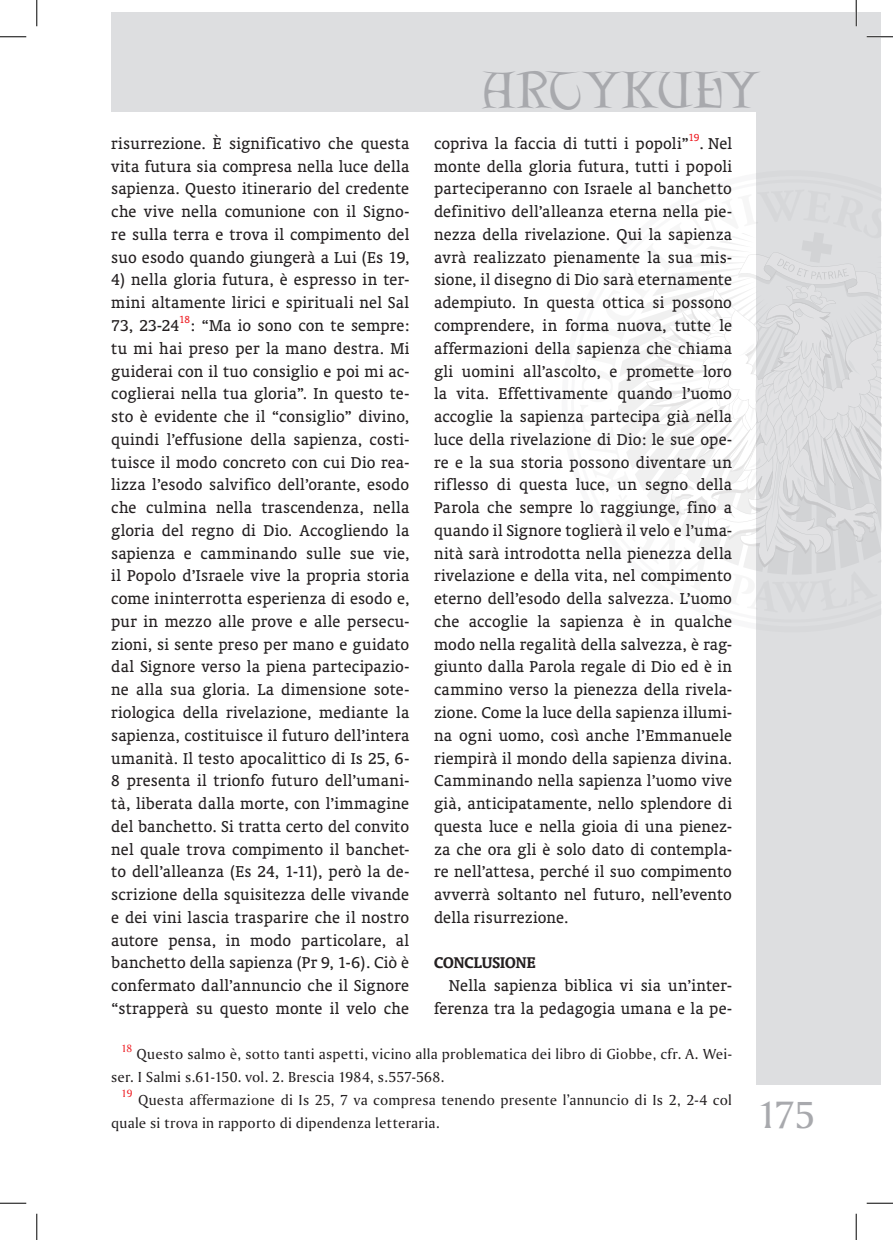
<style>
.page{position:relative;width:893px;height:1240px;background:#fff}
.page>*{position:absolute;margin:0;border:0;box-sizing:border-box;transform-origin:0 0}
.t1{font:46.55px "Lettergical PL";letter-spacing:-.005em;color:#a8a9ad}
.t2{font:36.75px "Amerigo PL";color:#a8a9ad}
.art-TEKST{font:15.75px/22.8px "Oranda PL";letter-spacing:.01em;color:#231f20;text-align:justify}
.art-podtytuł{font:700 15.75px "Oranda PL";letter-spacing:.01em;color:#231f20}
.art-przypis{font:14px/22.8px "Amerigo PL";letter-spacing:.015em;color:#231f20}
.art-TEKST-2{font:10.15px "Oranda PL";color:#ee1d23}
.art-przypis-2{font:10.15px "Amerigo PL";color:#ee1d23}
</style>
<div class="page">
<div style="left:756px;top:12px;width:124px;height:1071px;background:#dddee0"></div>
<div style="left:111px;top:12px;width:769px;height:99px;background:#dddee0"></div>
<svg style="left:618px;top:233px;width:262px;height:341px"></svg>
<hr style="left:866px;top:36px;width:26px;height:2px;background:#fff">
<hr style="left:854px;top:0;width:2px;height:26px;background:#fff">
<svg style="left:0;top:36px;width:26px;height:1px"></svg>
<svg style="left:866px;top:36px;width:26px;height:1px"></svg>
<svg style="left:0;top:1202px;width:26px;height:1px"></svg>
<svg style="left:866px;top:1202px;width:26px;height:1px"></svg>
<svg style="left:36px;top:0;width:1px;height:26px"></svg>
<svg style="left:36px;top:1213px;width:1px;height:26px"></svg>
<svg style="left:855px;top:0;width:1px;height:26px"></svg>
<svg style="left:855px;top:1213px;width:1px;height:26px"></svg>
<p class="art-TEKST" style="left:111px;top:132px;width:299px">risurrezione. È significativo che questa vita futura sia compresa nella luce della sapienza. Questo itinerario del credente che vive nella comunione con il Signo&shy;re sulla terra e trova il compimento del suo esodo quando giungerà a Lui (Es 19,</p>
<p class="art-TEKST" style="left:111px;top:268px;width:299px">4) nella gloria futura, è espresso in ter&shy;mini altamente lirici e spirituali nel Sal 73, 23-24</p>
<p class="art-TEKST-2" style="left:179px;top:313px;width:13px">18</p>
<p class="art-TEKST" style="left:111px;top:314px;width:299px;text-indent:80px">: “Ma io sono con te sempre: tu mi hai preso per la mano destra. Mi guiderai con il tuo consiglio e poi mi ac&shy;coglierai nella tua gloria”. In questo te&shy;sto è evidente che il “consiglio” divino, quindi l’effusione della sapienza, costi&shy;tuisce il modo concreto con cui Dio rea&shy;lizza l’esodo salvifico dell’orante, esodo che culmina nella trascendenza, nella gloria del regno di Dio. Accogliendo la sapienza e camminando sulle sue vie, il Popolo d’Israele vive la propria storia come ininterrotta esperienza di esodo e, pur in mezzo alle prove e alle persecu&shy;zioni, si sente preso per mano e guidato dal Signore verso la piena partecipazio&shy;ne alla sua gloria. La dimensione sote&shy;riologica della rivelazione, mediante la sapienza, costituisce il futuro dell’intera umanità. Il testo apocalittico di Is 25, 6- 8 presenta il trionfo futuro dell’umani&shy;tà, liberata dalla morte, con l’immagine del banchetto. Si tratta certo del convito nel quale trova compimento il banchet&shy;to dell’alleanza (Es 24, 1-11), però la de&shy;scrizione della squisitezza delle vivande e dei vini lascia trasparire che il nostro autore pensa, in modo particolare, al banchetto della sapienza (Pr 9, 1-6). Ciò è confermato dall’annuncio che il Signore “strapperà su questo monte il velo che</p>
<h1 class="t1" style="left:482px;top:61px;width:279px">ARTYKUŁY</h1>
<p class="art-TEKST" style="left:434px;top:132px;width:256px">copriva la faccia di tutti i popoli”</p>
<p class="art-TEKST-2" style="left:688px;top:131px;width:13px">19</p>
<p class="art-TEKST" style="left:434px;top:132px;width:299px;text-indent:265px">. Nel monte della gloria futura, tutti i popoli parteciperanno con Israele al banchetto definitivo dell’alleanza eterna nella pie&shy;nezza della rivelazione. Qui la sapienza avrà realizzato pienamente la sua mis&shy;sione, il disegno di Dio sarà eternamente adempiuto. In questa ottica si possono comprendere, in forma nuova, tutte le affermazioni della sapienza che chiama gli uomini all’ascolto, e promette loro la vita. Effettivamente quando l’uomo accoglie la sapienza partecipa già nella luce della rivelazione di Dio: le sue ope&shy;re e la sua storia possono diventare un riflesso di questa luce, un segno della Parola che sempre lo raggiunge, fino a quando il Signore toglierà il velo e l’uma&shy;nità sarà introdotta nella pienezza della rivelazione e della vita, nel compimento eterno dell’esodo della salvezza. L’uomo che accoglie la sapienza è in qualche modo nella regalità della salvezza, è rag&shy;giunto dalla Parola regale di Dio ed è in cammino verso la pienezza della rivela&shy;zione. Come la luce della sapienza illumi&shy;na ogni uomo, così anche l’Emmanuele riempirà il mondo della sapienza divina.<br>Camminando nella sapienza l’uomo vive già, anticipatamente, nello splendore di questa luce e nella gioia di una pienez&shy;za che ora gli è solo dato di contempla&shy;re nell’attesa, perché il suo compimento avverrà soltanto nel futuro, nell’evento della risurrezione.</p>
<p class="art-podtytuł" style="left:434px;top:952px;width:103px">CONCLUSIONE</p>
<p class="art-TEKST" style="left:434px;top:973px;width:299px;text-align:right">Nella sapienza biblica vi sia un’inter&shy;ferenza tra la pedagogia umana e la pe-</p>
<p class="art-przypis-2" style="left:121px;top:1041px;width:13px">18</p>
<p class="art-przypis" style="left:111px;top:1042px;width:622px;text-indent:25px">Questo salmo è, sotto tanti aspetti, vicino alla problematica dei libro di Giobbe, cfr. A. Wei&shy;ser. I Salmi s.61-150. vol. 2. Brescia 1984, s.557-568.</p>
<p class="art-przypis-2" style="left:121px;top:1086px;width:13px">19</p>
<p class="art-przypis" style="left:111px;top:1088px;width:621px;text-indent:27px">Questa affermazione di Is 25, 7 va compresa tenendo presente l’annuncio di Is 2, 2-4 col quale si trova in rapporto di dipendenza letteraria.</p>
<h2 class="t2" style="left:756px;top:1089px;width:60px">175</h2>
</div>
